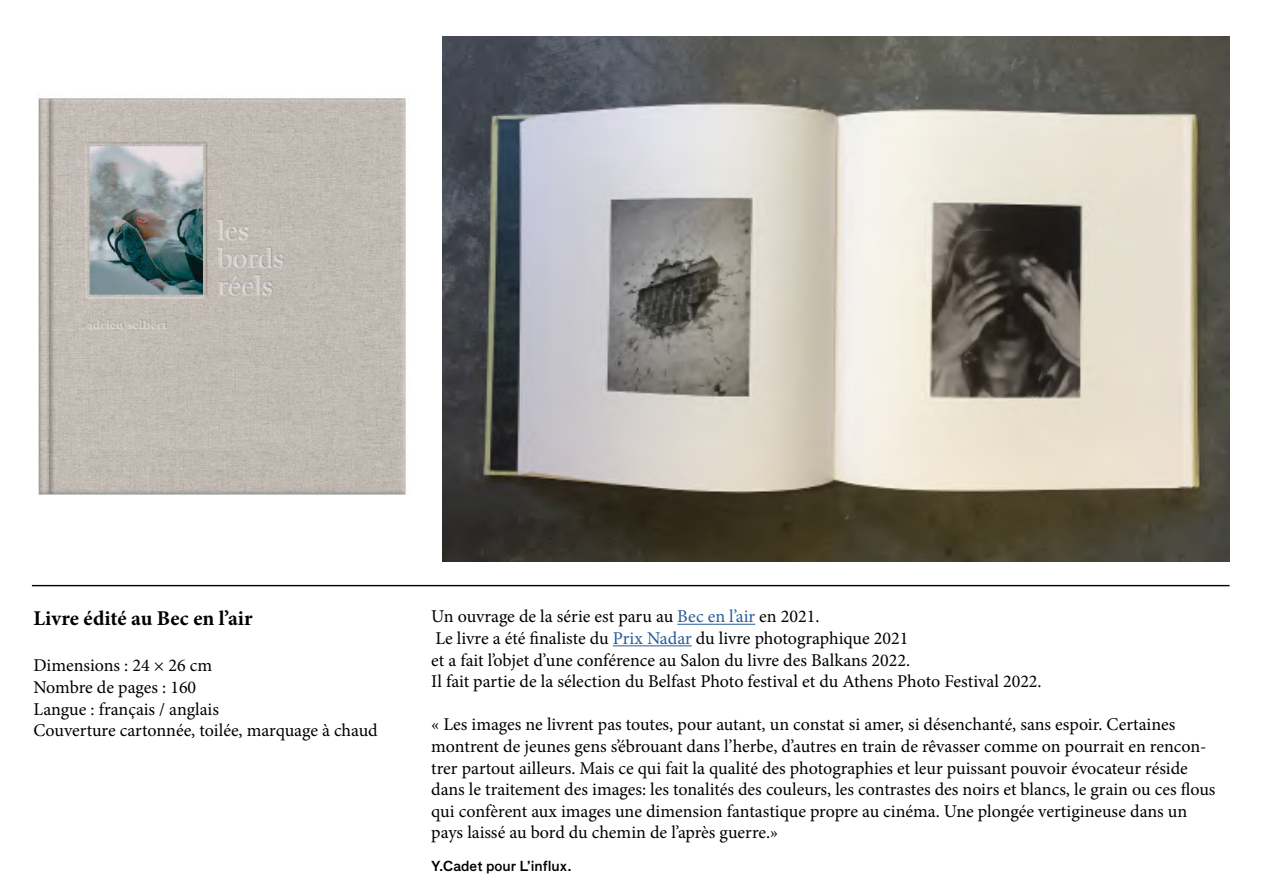
<style>
.page{position:relative;width:1263px;height:893px;background:#fff}
.page>*{position:absolute;margin:0;border:0;box-sizing:border-box;transform-origin:0 0}
.t1{font:700 21px "Minion Pro";color:#000}
.t2{font:18px/21.6px "Minion Pro";color:#000}
.t3{font:500 13.5px "Bau";color:#000}
.s1{color:#275b9b}
</style>
<div class="page">
<img style="left:37px;top:97px;width:369px;height:399px">
<hr style="left:32px;top:585px;width:1197px;height:1px;background:#000">
<hr style="left:677px;top:624px;width:78px;height:1px;background:#275b9b">
<hr style="left:613px;top:645px;width:79px;height:1px;background:#275b9b">
<img style="left:442px;top:36px;width:787px;height:525px">
<p class="t1" style="left:33px;top:603px;width:221px">Livre édité au Bec en l’air</p>
<p class="t2" style="left:33px;top:655px;width:346px">Dimensions : 24 × 26 cm<br>Nombre de pages : 160<br>Langue : français / anglais<br>Couverture cartonnée, toilée, marquage à chaud</p>
<p class="t2" style="left:431px;top:606px;width:612px">Un ouvrage de la série est paru au <span class="s1">Bec en l’air</span> en 2021.<br>Le livre a été finaliste du <span class="s1">Prix Nadar</span> du livre photographique 2021<br>et a fait l’objet d’une conférence au Salon du livre des Balkans 2022.<br>Il fait partie de la sélection du Belfast Photo festival et du Athens Photo Festival 2022.</p>
<p class="t2" style="left:431px;top:714px;width:786px">« Les images ne livrent pas toutes, pour autant, un constat si amer, si désenchanté, sans espoir. Certaines montrent de jeunes gens s’ébrouant dans l’herbe, d’autres en train de rêvasser comme on pourrait en rencon&shy;trer partout ailleurs. Mais ce qui fait la qualité des photographies et leur puissant pouvoir évocateur réside dans le traitement des images: les tonalités des couleurs, les contrastes des noirs et blancs, le grain ou ces flous qui confèrent aux images une dimension fantastique propre au cinéma. Une plongée vertigineuse dans un pays laissé au bord du chemin de l’après guerre.»</p>
<p class="t3" style="left:431px;top:858px;width:142px">Y.Cadet pour L’influx.</p>
</div>
